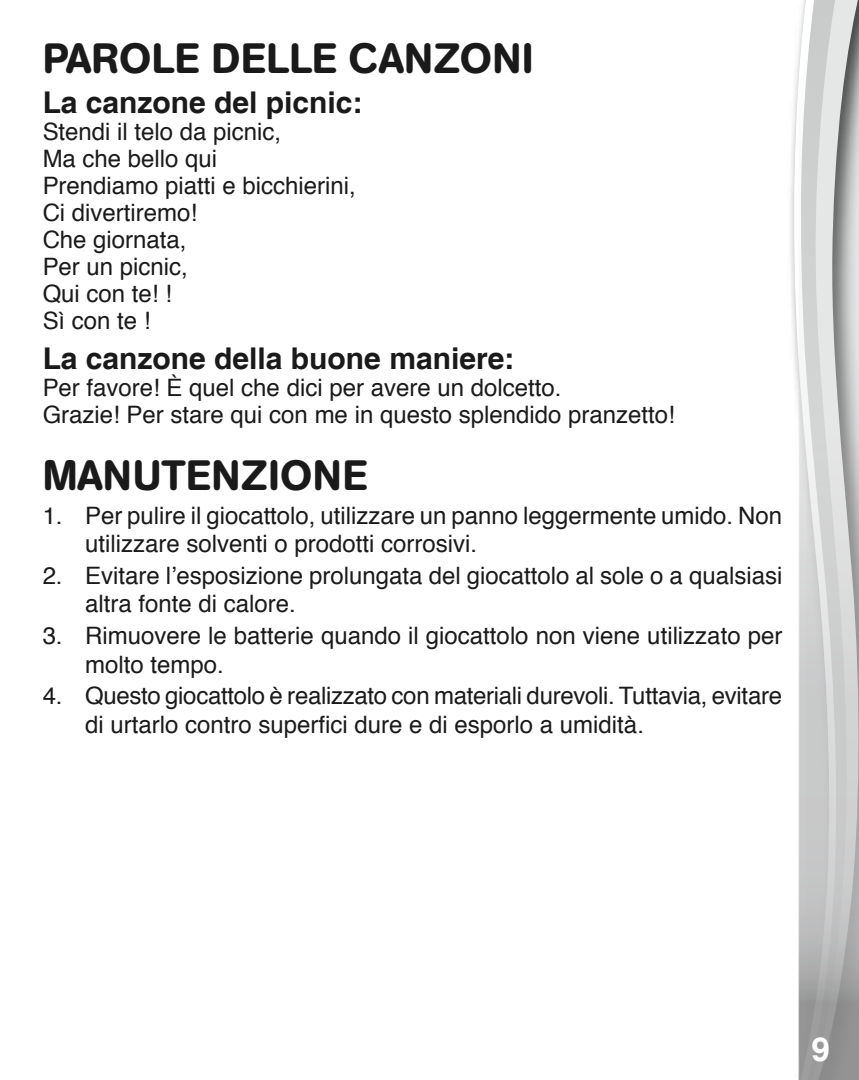
<style>
.page{position:relative;width:859px;height:1080px;background:#fff}
.page>*{position:absolute;margin:0;border:0;box-sizing:border-box;transform-origin:0 0}
.t1{font:500 42px "AG Book Rounded";letter-spacing:.02em;color:#000}
.t2{font:700 33px "Helvetica";color:#fff}
.t3{font:700 30px "Helvetica";color:#000}
.t4{font:24px/27px "Helvetica";color:#000}
.s1{font-style:inherit}
</style>
<div class="page">
<svg style="left:793px;top:46px;width:6px;height:1034px"></svg>
<svg style="left:799px;top:0;width:60px;height:1080px;background:#c6c7c7"></svg>
<h1 class="t1" style="left:43px;top:33px;width:493px">PAROLE DELLE CANZONI</h1>
<p class="t3" style="left:43px;top:84px;width:322px">La canzone del picnic:</p>
<p class="t4" style="left:43px;top:119px;width:315px">Stendi il telo da picnic,<br>Ma che bello qui<br>Prendiamo piatti e bicchierini,<br>Ci divertiremo!<br>Che giornata,<br>Per un picnic,<br>Qui con te! !<br>Sì con te !</p>
<p class="t3" style="left:43px;top:340px;width:473px">La canzone della buone maniere:</p>
<p class="t4" style="left:43px;top:376px;width:634px">Per favore! È quel che dici per avere un dolcetto.<br>Grazie! Per stare qui con me in questo splendido pranzetto!</p>
<h1 class="t1" style="left:43px;top:451px;width:326px">MANUTENZIONE</h1>
<p class="t4" style="left:85px;top:502px;width:699px;line-height:28.8px;text-indent:-43px">1. Per pulire il giocattolo, utilizzare un panno leggermente umido. Non utilizzare solventi o prodotti corrosivi.</p>
<p class="t4" style="left:85px;top:562px;width:699px;line-height:28.8px;text-indent:-43px">2. Evitare l’esposizione prolungata del giocattolo al sole o a qualsiasi altra fonte di calore.</p>
<p class="t4" style="left:85px;top:622px;width:699px;line-height:28.8px;text-indent:-43px">3. Rimuovere le batterie quando il giocattolo non viene utilizzato per molto tempo.</p>
<p class="t4" style="left:85px;top:683px;width:698px;line-height:28.8px;text-indent:-43px">4. Questo giocattolo è realizzato con materiali durevoli. Tuttavia, evitare di urtarlo contro superfici dure e di esporlo a umidità.</p>
<h2 class="t2" style="left:811px;top:1022px;width:34px">9 <sup>9</sup><span class="s1">9</span></h2>
</div>
